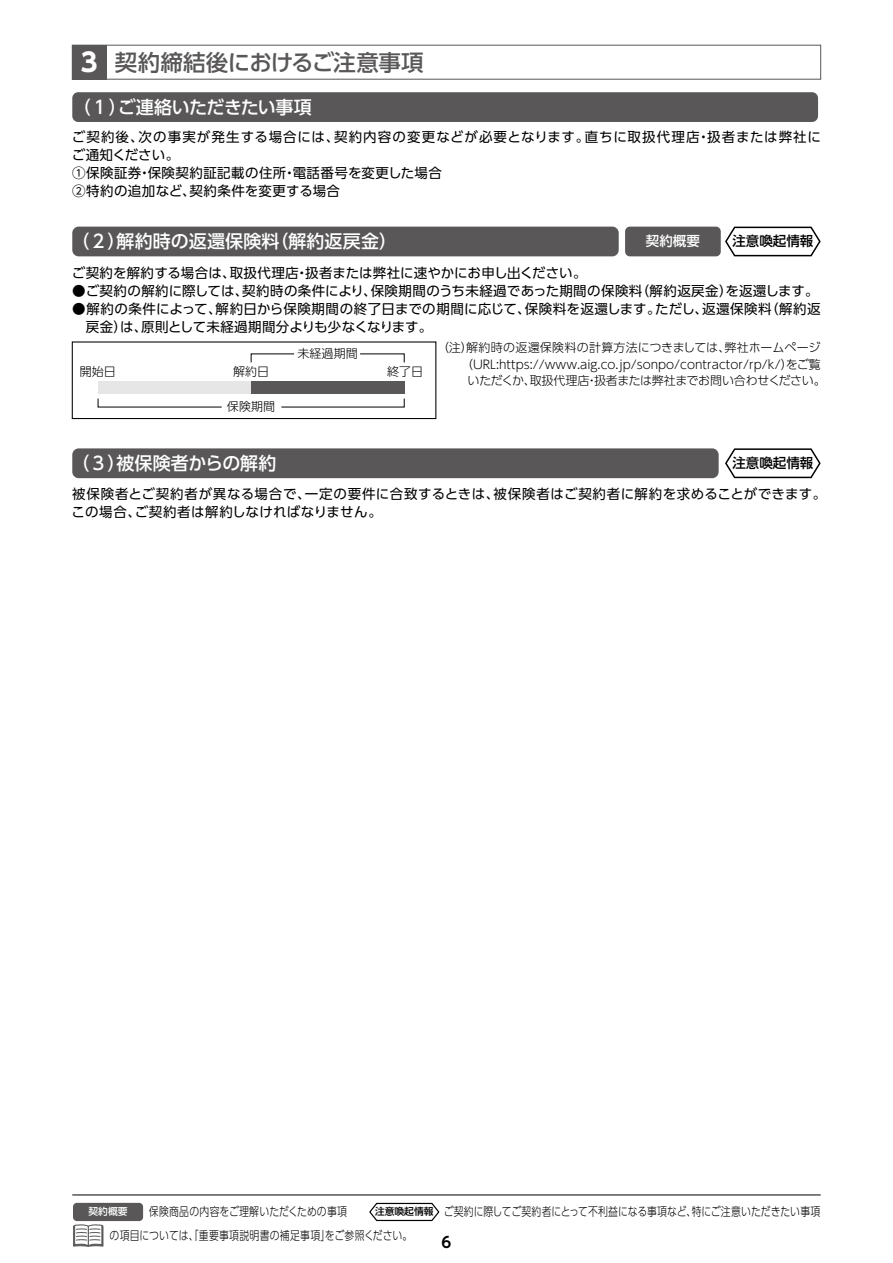
<style>
.page{position:relative;width:893px;height:1263px;background:#fff}
.page>*{position:absolute;margin:0;border:0;box-sizing:border-box;transform-origin:0 0}
.t1{font:500 22.5px "UD Shin Go Pro";letter-spacing:-.02em;color:#595757}
.t2{font:500 18px "UD Shin Go Pro";letter-spacing:-.005em;color:#fff}
.t3{font:700 15px "UD Shin Go Pro De";color:#000}
.t4{font:13.5px/18px "UD Shin Go Pro";letter-spacing:.03em;color:#000}
.t5{font:13.5px "UD Shin Go Pro";letter-spacing:.005em;color:#000}
.t6{font:500 13.5px "UD Shin Go Pro";color:#000}
.t7{font:500 13.5px "UD Shin Go Pro";color:#fff}
.t8{font:300 12px/23.5px "UD Shin Go Pro";color:#000;scale:.82 1}
.t9{font:300 12px "UD Shin Go Pro";color:#000}
.t10{font:300 12px "UD Shin Go Pro";letter-spacing:.025em;color:#000}
.t11{font:300 12px "UD Shin Go Pro";letter-spacing:-.03em;color:#000}
.t12{font:300 12px "UD Shin Go Pro";letter-spacing:.03em;color:#000;scale:.82 1}
.t13{font:500 9.75px "UD Shin Go Pro";color:#fff}
.s1{font-weight:700;font-size:25.5px;color:#fff}
.s2{font-weight:500;font-size:9.75px}
</style>
<div class="page">
<div style="left:72px;top:92px;width:746px;height:30px;background:#595757;border-radius:6px"></div>
<div style="left:72px;top:45px;width:34px;height:34px;background:#595757"></div>
<div style="left:72px;top:45px;width:749px;height:35px;border:1px solid #595757"></div>
<div style="left:72px;top:227px;width:547px;height:29px;background:#595757;border-radius:6px"></div>
<div style="left:72px;top:448px;width:647px;height:30px;background:#595757;border-radius:6px"></div>
<div style="left:72px;top:341px;width:364px;height:78px;border:1px solid #000"></div>
<div style="left:98px;top:381px;width:153px;height:13px;background:#e6e6e6"></div>
<div style="left:251px;top:381px;width:153px;height:13px;background:#595757"></div>
<svg style="left:98px;top:398px;width:124px;height:10px"></svg>
<svg style="left:281px;top:398px;width:124px;height:10px"></svg>
<svg style="left:251px;top:353px;width:44px;height:10px"></svg>
<svg style="left:360px;top:353px;width:45px;height:10px"></svg>
<div style="left:625px;top:227px;width:96px;height:29px;background:#595757;border-radius:5px"></div>
<svg style="left:725px;top:227px;width:96px;height:29px"></svg>
<svg style="left:725px;top:448px;width:96px;height:30px"></svg>
<svg style="left:369px;top:1202px;width:71px;height:20px"></svg>
<svg style="left:73px;top:1224px;width:30px;height:23px"></svg>
<div style="left:74px;top:1203px;width:68px;height:17px;background:#595757;border-radius:3px"></div>
<div style="left:73px;top:1203px;width:70px;height:18px;border:1px solid #595757;border-radius:3px"></div>
<hr style="left:72px;top:1195px;width:749px;height:1px;background:#000">
<h1 class="t1" style="left:81px;top:44px;width:344px"><span class="s1">3</span> 契約締結後におけるご注意事項</h1>
<h2 class="t2" style="left:73px;top:93px;width:240px">（１）ご連絡いただきたい事項</h2>
<p class="t4" style="left:72px;top:128px;width:751px">ご契約後、次の事実が発生する場合には、契約内容の変更などが必要となります。直ちに取扱代理店・扱者または弊社にご通知ください。<br>①保険証券・保険契約証記載の住所・電話番号を変更した場合<br>②特約の追加など、契約条件を変更する場合</p>
<h2 class="t2" style="left:72px;top:227px;width:327px">（２）解約時の返還保険料（解約返戻金）</h2>
<p class="t7" style="left:646px;top:230px;width:55px">契約概要</p>
<p class="t6" style="left:732px;top:230px;width:82px">注意喚起情報</p>
<p class="t5" style="left:72px;top:262px;width:516px">ご契約を解約する場合は、取扱代理店・扱者または弊社に速やかにお申し出ください。</p>
<p class="t4" style="left:72px;top:281px;width:748px">●ご契約の解約に際しては、契約時の条件により、保険期間のうち未経過であった期間の保険料（解約返戻金）を返還します。</p>
<p class="t4" style="left:86px;top:299px;width:736px;text-indent:-14px">●解約の条件によって、解約日から保険期間の終了日までの期間に応じて、保険料を返還します。ただし、返還保険料（解約返戻金）は、原則として未経過期間分よりも少なくなります。</p>
<p class="t9" style="left:233px;top:362px;width:38px">解約日</p>
<p class="t10" style="left:437px;top:338px;width:385px">（注）解約時の返還保険料の計算方法につきましては、弊社ホームページ</p>
<p class="t9" style="left:461px;top:355px;width:361px">（URL:https://www.aig.co.jp/sonpo/contractor/rp/k/）をご覧</p>
<p class="t11" style="left:468px;top:371px;width:360px">いただくか、取扱代理店・扱者または弊社までお問い合わせください。</p>
<p class="t9" style="left:297px;top:344px;width:62px">未経過期間</p>
<p class="t9" style="left:80px;top:362px;width:38px">開始日</p>
<p class="t9" style="left:387px;top:362px;width:38px">終了日</p>
<p class="t9" style="left:227px;top:397px;width:50px">保険期間</p>
<h2 class="t2" style="left:72px;top:449px;width:206px">（３）被保険者からの解約</h2>
<p class="t4" style="left:72px;top:484px;width:756px">被保険者とご契約者が異なる場合で、一定の要件に合致するときは、被保険者はご契約者に解約を求めることができます。この場合、ご契約者は解約しなければなりません。</p>
<p class="t6" style="left:732px;top:452px;width:82px">注意喚起情報</p>
<p class="t8" style="left:110px;top:1199px;width:868px;text-indent:265px"><span class="s2">注意喚起情報</span> ご契約に際してご契約者にとって不利益になる事項など、特にご注意いただきたい事項の項目については、「重要事項説明書の補足事項」をご参照ください。</p>
<p class="t12" style="left:149px;top:1202px;width:243px">保険商品の内容をご理解いただくための事項</p>
<p class="t13" style="left:89px;top:1204px;width:40px">契約概要</p>
<p class="t3" style="left:442px;top:1229px;width:11px">6</p>
</div>
